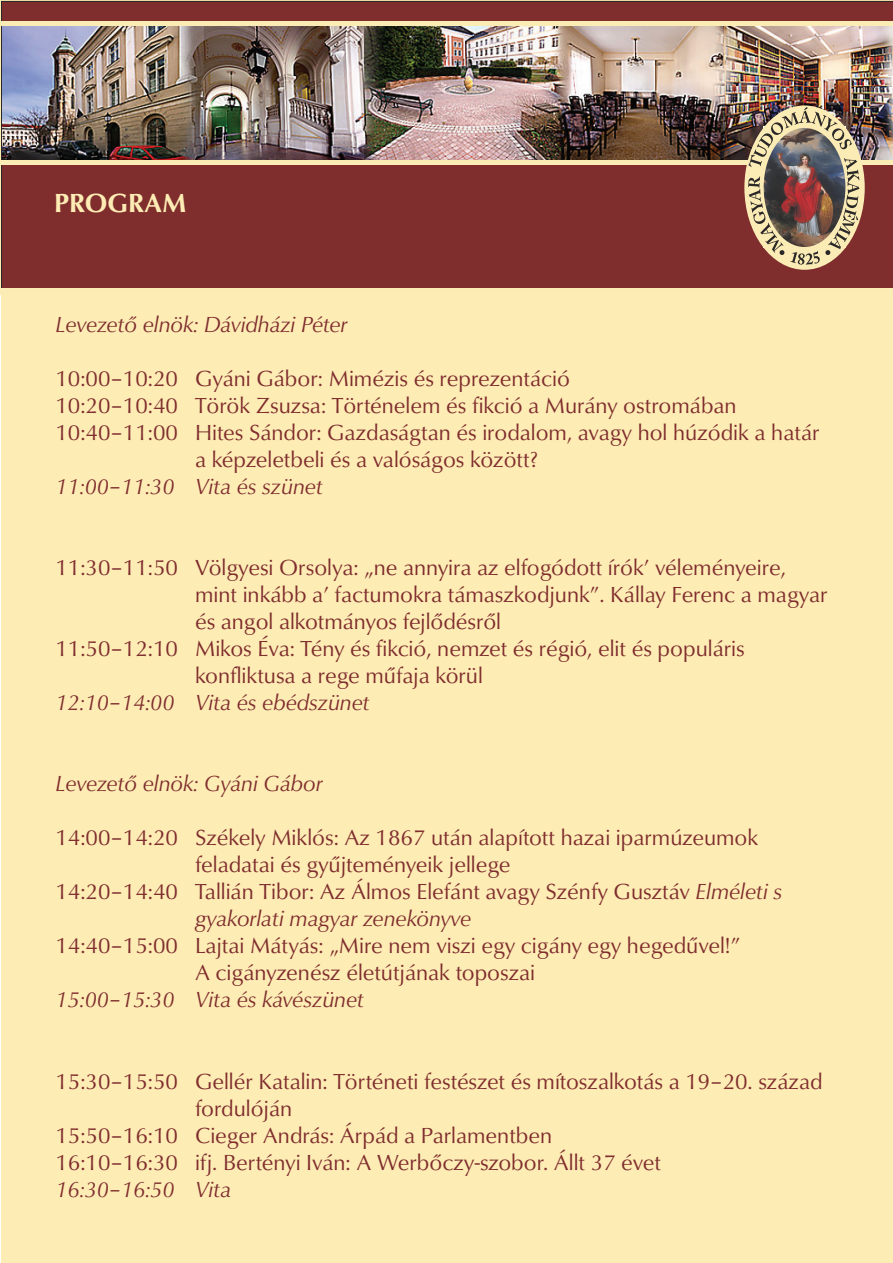
<style>
.page{position:relative;width:893px;height:1263px;background:#fff}
.page>*{position:absolute;margin:0;border:0;box-sizing:border-box;transform-origin:0 0}
.t1{font:700 27px "Classico URW";color:#fdecb4}
.t2{font:22.5px/27px "Classico URW";color:#7f2d2e}
.t3{font:italic 22.5px "Classico URW";color:#7f2d2e}
.s1{font-style:italic}
</style>
<div class="page">
<div style="left:1px;top:294px;width:892px;height:969px;background:#fdecb4"></div>
<div style="left:1px;top:1px;width:892px;height:288px;background:#7f2d2d"></div>
<img style="left:3px;top:26px;width:890px;height:135px">
<hr style="left:2px;top:22px;width:891px;height:4px;background:#fbebb5">
<hr style="left:2px;top:161px;width:891px;height:4px;background:#fbebb5">
<div style="left:2px;top:288px;width:891px;height:5px;background:#fbebb5"></div>
<img style="left:744px;top:105px;width:121px;height:165px">
<p class="t1" style="left:54px;top:186px;width:134px">PROGRAM</p>
<p class="t3" style="left:56px;top:311px;width:293px">Levezető elnök: Dávidházi Péter</p>
<p class="t2" style="left:56px;top:366px;width:516px">10:00–10:20 Gyáni Gábor: Mimézis és reprezentáció</p>
<p class="t2" style="left:56px;top:393px;width:683px">10:20–10:40 Török Zsuzsa: Történelem és fikció a Murány ostromában</p>
<p class="t2" style="left:56px;top:420px;width:765px">10:40–11:00 Hites Sándor: Gazdaságtan és irodalom, avagy hol húzódik a határ</p>
<p class="t2" style="left:195px;top:447px;width:345px">a képzeletbeli és a valóságos között?</p>
<p class="t3" style="left:56px;top:473px;width:269px">11:00–11:30 Vita és szünet</p>
<p class="t2" style="left:56px;top:555px;width:732px">11:30–11:50 Völgyesi Orsolya: „ne annyira az elfogódott írók’ véleményeire,</p>
<p class="t2" style="left:195px;top:582px;width:634px">mint inkább a’ factumokra támaszkodjunk”. Kállay Ferenc a magyar</p>
<p class="t2" style="left:195px;top:609px;width:308px">és angol alkotmányos fejlődésről</p>
<p class="t2" style="left:56px;top:636px;width:691px">11:50–12:10 Mikos Éva: Tény és fikció, nemzet és régió, elit és populáris</p>
<p class="t2" style="left:195px;top:663px;width:289px">konfliktusa a rege műfaja körül</p>
<p class="t3" style="left:56px;top:689px;width:316px">12:10–14:00 Vita és ebédszünet</p>
<p class="t3" style="left:56px;top:770px;width:269px">Levezető elnök: Gyáni Gábor</p>
<p class="t2" style="left:56px;top:825px;width:704px">14:00–14:20 Székely Miklós: Az 1867 után alapított hazai iparmúzeumok</p>
<p class="t2" style="left:195px;top:852px;width:317px">feladatai és gyűjteményeik jellege</p>
<p class="t2" style="left:56px;top:879px;width:728px">14:20–14:40 Tallián Tibor: Az Álmos Elefánt avagy Szénfy Gusztáv <span class="s1">Elméleti s</span></p>
<p class="t3" style="left:195px;top:905px;width:278px">gyakorlati magyar zenekönyve</p>
<p class="t2" style="left:195px;top:933px;width:547px;text-indent:-140px">14:40–15:00 Lajtai Mátyás: „Mire nem viszi egy cigány egy hegedűvel!”<br>A cigányzenész életútjának toposzai</p>
<p class="t3" style="left:56px;top:986px;width:310px">15:00–15:30 Vita és kávészünet</p>
<p class="t2" style="left:56px;top:1068px;width:768px">15:30–15:50 Gellér Katalin: Történeti festészet és mítoszalkotás a 19–20. század</p>
<p class="t2" style="left:195px;top:1095px;width:99px">fordulóján</p>
<p class="t2" style="left:56px;top:1122px;width:498px">15:50–16:10 Cieger András: Árpád a Parlamentben</p>
<p class="t2" style="left:56px;top:1149px;width:607px">16:10–16:30 ifj. Bertényi Iván: A Werbőczy-szobor. Állt 37 évet</p>
<p class="t3" style="left:56px;top:1175px;width:177px">16:30–16:50 Vita</p>
</div>
